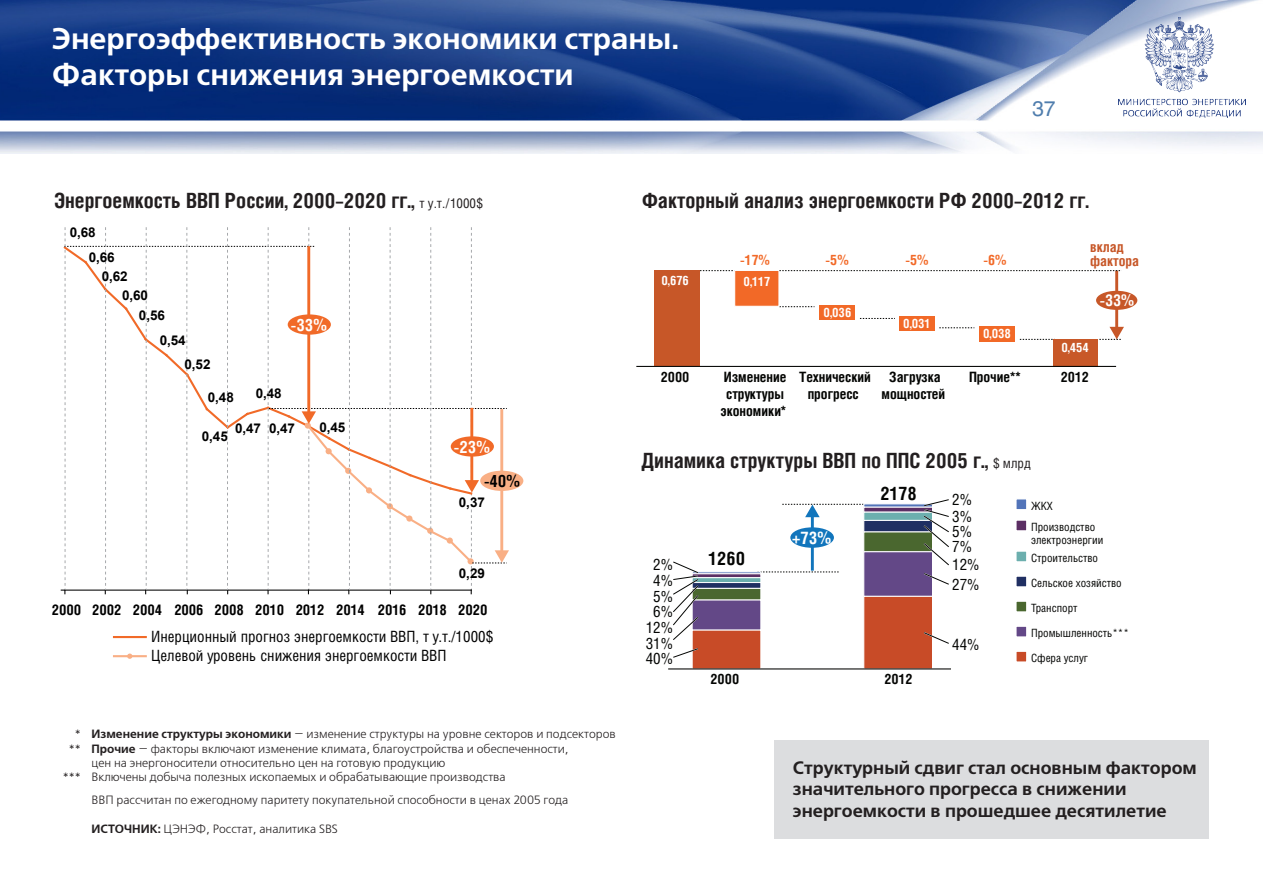
<style>
.page{position:relative;width:1263px;height:893px;background:#fff}
.page>*{position:absolute;margin:0;border:0;box-sizing:border-box;transform-origin:0 0}
.Zag_slide{font:700 30px/36px "Free Set C";color:#fff}
.podzag{font:700 21px "Helios Cond";color:#231f20}
.t1{font:21px "Helios";color:#4f7dad}
.t2{font:700 18.6px "Helios Cond";color:#040503}
.Osn{font:700 18px/21.6px "Free Set C";color:#231f20}
.t3{font:700 17.25px "Helios Cond";color:#fff}
.t4{font:700 16.95px "Helios Cond";color:#fff}
.t5{font:700 16.95px "Helios Cond";color:#000}
.t6{font:700 16.2px "Helios Cond";color:#fff}
.t7{font:15.6px "Helios Cond";color:#000}
.t8{font:15.6px/15.8px "Helios Cond";color:#040503}
.t9{font:700 14.7px "Helios Cond";letter-spacing:-.01em;color:#000}
.t10{font:700 14.25px/17.1px "Helios Cond";color:#040503;text-align:center}
.t11{font:700 14.25px "Helios Cond";color:#f26927}
.t12{font:700 14.25px/14.2px "Helios Cond";color:#c75728}
.t13{font:700 13.5px "Arial";letter-spacing:-.01em;color:#000}
.t14{font:700 12.9px "Helios Cond";letter-spacing:-.005em;color:#fff}
.Osn-2{font:12px/14.4px "Free Set C";color:#231f20}
.t15{font:11.4px/25px "Helios Cond";color:#040503}
.s1{font-weight:400;font-size:13.5px}
.s2{font-weight:700}
</style>
<div class="page">
<img style="left:0;top:0;width:1263px;height:153px">
<img style="left:1118px;top:17px;width:127px;height:101px">
<div style="left:775px;top:740px;width:434px;height:99px;background:#dcdddf"></div>
<div style="left:480px;top:471px;width:43px;height:20px;background:#f9af85;border-radius:50%"></div>
<hr style="left:114px;top:655px;width:32px;height:2px;background:#f9af85">
<hr style="left:114px;top:636px;width:32px;height:2px;background:#f16a28">
<svg style="left:127px;top:654px;width:5px;height:5px"></svg>
<svg style="left:61px;top:227px;width:448px;height:367px"></svg>
<div style="left:288px;top:314px;width:43px;height:21px;background:#f16a28;border-radius:50%"></div>
<hr style="left:1115px;top:271px;width:3px;height:58px;background:#c75728">
<svg style="left:939px;top:327px;width:35px;height:1px"></svg>
<svg style="left:1020px;top:339px;width:34px;height:1px"></svg>
<svg style="left:860px;top:318px;width:35px;height:1px"></svg>
<svg style="left:779px;top:306px;width:35px;height:1px"></svg>
<svg style="left:700px;top:270px;width:33px;height:1px"></svg>
<div style="left:654px;top:270px;width:46px;height:96px;background:#c75728"></div>
<div style="left:734px;top:270px;width:45px;height:37px;background:#f26927;border:1px solid #fff"></div>
<div style="left:1054px;top:339px;width:44px;height:27px;background:#c85828"></div>
<hr style="left:637px;top:366px;width:478px;height:1px;background:#040503">
<svg style="left:1099px;top:327px;width:25px;height:13px"></svg>
<svg style="left:779px;top:270px;width:342px;height:1px"></svg>
<div style="left:819px;top:305px;width:36px;height:15px;background:#f26927"></div>
<div style="left:899px;top:316px;width:36px;height:15px;background:#f26927"></div>
<div style="left:979px;top:326px;width:35px;height:15px;background:#f26927"></div>
<div style="left:1096px;top:291px;width:41px;height:19px;background:#c75728;border-radius:50%"></div>
<svg style="left:761px;top:572px;width:78px;height:1px"></svg>
<div style="left:692px;top:571px;width:69px;height:3px;background:#5274b9;border:1px solid #fff"></div>
<svg style="left:700px;top:573px;width:61px;height:4px"></svg>
<svg style="left:700px;top:577px;width:61px;height:5px"></svg>
<div style="left:692px;top:582px;width:69px;height:7px;background:#202f62;border:1px solid #fff"></div>
<div style="left:692px;top:588px;width:69px;height:12px;background:#4a672f;border:1px solid #fff"></div>
<div style="left:692px;top:600px;width:69px;height:30px;background:#634887"></div>
<div style="left:692px;top:630px;width:69px;height:39px;background:#c84b27"></div>
<svg style="left:864px;top:504px;width:58px;height:3px"></svg>
<svg style="left:864px;top:507px;width:58px;height:5px"></svg>
<div style="left:863px;top:512px;width:70px;height:9px;background:#6cafae;border:1px solid #fff"></div>
<div style="left:863px;top:520px;width:70px;height:12px;background:#202f62;border:1px solid #fff"></div>
<div style="left:863px;top:532px;width:70px;height:20px;background:#4a672f"></div>
<div style="left:863px;top:551px;width:70px;height:46px;background:#634887;border:1px solid #fff"></div>
<div style="left:863px;top:596px;width:70px;height:73px;background:#c84b27;border:1px solid #fff"></div>
<hr style="left:669px;top:668px;width:281px;height:1px;background:#040503">
<svg style="left:922px;top:499px;width:27px;height:87px"></svg>
<svg style="left:924px;top:631px;width:25px;height:14px"></svg>
<svg style="left:673px;top:561px;width:27px;height:98px"></svg>
<div style="left:1016px;top:499px;width:11px;height:11px;background:#5274b9;border:1px solid #fff"></div>
<div style="left:1016px;top:520px;width:11px;height:11px;background:#5c2f64;border:1px solid #fff"></div>
<div style="left:1016px;top:551px;width:11px;height:11px;background:#6cafae;border:1px solid #fff"></div>
<div style="left:1016px;top:576px;width:11px;height:11px;background:#202f62;border:1px solid #fff"></div>
<div style="left:1016px;top:601px;width:11px;height:11px;background:#4a672f;border:1px solid #fff"></div>
<div style="left:1016px;top:626px;width:11px;height:11px;background:#634887;border:1px solid #fff"></div>
<div style="left:1016px;top:651px;width:11px;height:11px;background:#c84b27;border:1px solid #fff"></div>
<hr style="left:811px;top:515px;width:3px;height:56px;background:#1175bc">
<svg style="left:782px;top:504px;width:82px;height:13px"></svg>
<div style="left:790px;top:527px;width:44px;height:21px;background:#1175bc;border-radius:50%"></div>
<p class="Zag_slide" style="left:52px;top:22px;width:629px">Энергоэффективность экономики страны.<br>Факторы снижения энергоемкости</p>
<h2 class="t1" style="left:1032px;top:96px;width:25px">37</h2>
<p class="podzag" style="left:54px;top:188px;width:430px">Энергоемкость ВВП России, 2000–2020 гг., <span class="s1">т у.т./1000$</span></p>
<p class="podzag" style="left:642px;top:188px;width:448px">Факторный анализ энергоемкости РФ 2000–2012 гг.</p>
<p class="t13" style="left:70px;top:223px;width:27px">0,68</p>
<p class="t13" style="left:89px;top:248px;width:27px">0,66</p>
<p class="t13" style="left:102px;top:267px;width:27px">0,62</p>
<p class="t13" style="left:122px;top:286px;width:27px">0,60</p>
<p class="t13" style="left:139px;top:306px;width:27px">0,56</p>
<p class="t13" style="left:160px;top:331px;width:27px">0,54</p>
<p class="t13" style="left:185px;top:355px;width:27px">0,52</p>
<p class="t13" style="left:208px;top:388px;width:27px">0,48</p>
<p class="t4" style="left:291px;top:314px;width:38px">-33%</p>
<p class="t13" style="left:256px;top:384px;width:27px">0,48</p>
<p class="t13" style="left:202px;top:427px;width:27px">0,45</p>
<p class="t13" style="left:235px;top:419px;width:27px">0,47</p>
<p class="t13" style="left:269px;top:419px;width:27px">0,47</p>
<p class="t13" style="left:319px;top:419px;width:27px">0,45</p>
<p class="t4" style="left:454px;top:436px;width:38px">-23%</p>
<p class="t5" style="left:484px;top:471px;width:37px">-40%</p>
<p class="t13" style="left:459px;top:493px;width:27px">0,37</p>
<p class="t13" style="left:459px;top:564px;width:27px">0,29</p>
<p class="t9" style="left:52px;top:600px;width:437px">2000 2002 2004 2006 2008 2010 2012 2014 2016 2018 2020</p>
<p class="t7" style="left:151px;top:646px;width:297px">Целевой уровень снижения энергоемкости ВВП</p>
<p class="t7" style="left:151px;top:627px;width:343px">Инерционный прогноз энергоемкости ВВП, т у.т./1000$</p>
<p class="Osn-2" style="left:75px;top:727px;width:542px">* <span class="s2">Изменение структуры экономики</span> — изменение структуры на уровне секторов и подсекторов</p>
<p class="Osn-2" style="left:92px;top:742px;width:479px;text-indent:-23px">** <span class="s2">Прочие</span> — факторы включают изменение климата, благоустройства и обеспеченности, цен на энергоносители относительно цен на готовую продукцию</p>
<p class="Osn-2" style="left:63px;top:771px;width:444px">*** Включены добыча полезных ископаемых и обрабатывающие производства</p>
<p class="Osn-2" style="left:92px;top:794px;width:478px">ВВП рассчитан по ежегодному паритету покупательной способности в ценах 2005 года</p>
<p class="Osn-2" style="left:92px;top:822px;width:248px"><span class="s2">ИСТОЧНИК:</span> ЦЭНЭФ, Росстат, аналитика SBS</p>
<p class="t14" style="left:661px;top:273px;width:29px">0,676</p>
<p class="t10" style="left:661px;top:368px;width:30px">2000</p>
<p class="t11" style="left:740px;top:251px;width:31px">-17%</p>
<p class="t11" style="left:825px;top:251px;width:25px">-5%</p>
<p class="t11" style="left:905px;top:251px;width:25px">-5%</p>
<p class="t11" style="left:983px;top:251px;width:25px">-6%</p>
<p class="t12" style="left:1090px;top:239px;width:50px">вклад фактора</p>
<p class="t14" style="left:744px;top:274px;width:28px">0,117</p>
<p class="t10" style="left:720px;top:368px;width:67px">Изменение структуры экономики*</p>
<p class="t14" style="left:823px;top:305px;width:29px">0,036</p>
<p class="t14" style="left:903px;top:315px;width:29px">0,031</p>
<p class="t14" style="left:983px;top:326px;width:29px">0,038</p>
<p class="t14" style="left:1061px;top:339px;width:29px">0,454</p>
<p class="t10" style="left:881px;top:368px;width:65px">Загрузка мощностей</p>
<p class="t10" style="left:799px;top:368px;width:73px">Технический</p>
<p class="t10" style="left:969px;top:368px;width:53px">Прочие**</p>
<p class="t10" style="left:1061px;top:368px;width:30px">2012</p>
<p class="t10" style="left:808px;top:385px;width:53px">прогресс</p>
<p class="t6" style="left:1100px;top:291px;width:36px">-33%</p>
<p class="podzag" style="left:641px;top:448px;width:391px">Динамика структуры ВВП по ППС 2005 г., <span class="s1">$ млрд</span></p>
<p class="t8" style="left:646px;top:557px;width:29px;text-align:center">2%<br>4%<br>5%<br>6%<br>12%<br>31%<br>40%</p>
<p class="t2" style="left:708px;top:547px;width:38px">1260</p>
<p class="t3" style="left:792px;top:527px;width:41px">+73%</p>
<p class="t2" style="left:880px;top:482px;width:38px">2178</p>
<p class="t10" style="left:710px;top:670px;width:30px">2000</p>
<p class="t10" style="left:884px;top:670px;width:30px">2012</p>
<p class="t8" style="left:952px;top:491px;width:22px;line-height:16.8px">2%<br>3%</p>
<p class="t8" style="left:952px;top:524px;width:22px;line-height:15px">5%<br>7%</p>
<p class="t8" style="left:952px;top:555px;width:29px;line-height:19.4px">12%<br>27%</p>
<p class="t8" style="left:952px;top:636px;width:29px">44%</p>
<p class="t15" style="left:1031px;top:495px;width:66px;line-height:21.1px">ЖКХ<br>Производство</p>
<p class="t15" style="left:1031px;top:532px;width:74px;line-height:17.2px">электроэнергии<br>Строительство</p>
<p class="t15" style="left:1031px;top:570px;width:99px">Сельское хозяйство<br>Транспорт<br>Промышленность***<br>Сфера услуг</p>
<p class="Osn" style="left:793px;top:757px;width:405px">Структурный сдвиг стал основным фактором значительного прогресса в снижении энергоемкости в прошедшее десятилетие</p>
</div>
